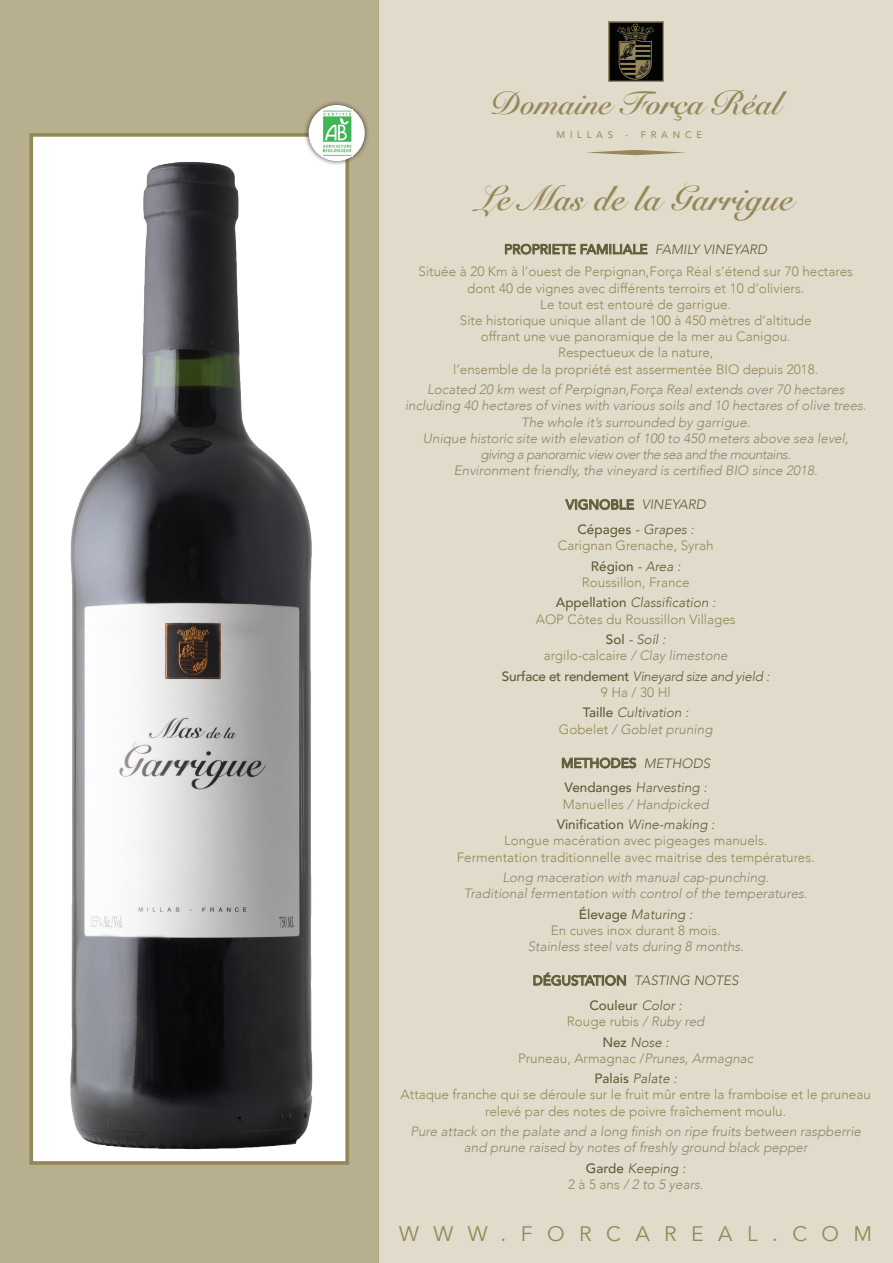
<style>
.page{position:relative;width:893px;height:1263px;background:#fff}
.page>*{position:absolute;margin:0;border:0;box-sizing:border-box;transform-origin:0 0}
.t1{font:700 34.5px "Snell Roundhand";letter-spacing:.01em;color:#958858}
.t2{font:700 32.4px "Snell Roundhand";color:#958858}
.t3{font:21px "Avenir";letter-spacing:.69em;color:#958858}
.t4{font:300 13.5px/16.2px "Avenir";color:#958858;text-align:center}
.t5{font:italic 300 13.5px/16.2px "Avenir";color:#8f876b;text-align:center}
.t6{font:italic 300 13.5px/16.2px "Avenir";color:#635c39}
.t7{font:500 13.5px "Avenir";color:#635c39}
.t8{font:italic 300 13.5px/16.2px "Avenir";letter-spacing:-.02em;color:#635c39;text-align:center}
.t9{font:italic 300 13.5px "Avenir";letter-spacing:-.04em;color:#8f876b}
.t10{font:9.6px "Avenir";letter-spacing:.5em;color:#958858}
.s1{font-size:31.8px}
.s2{font-weight:300;font-style:italic}
.s3{font-weight:500;color:#635c39}
.s4{font-style:italic;color:#635c39}
.s5{font-style:italic;color:#8f876b}
.s6{font-weight:500;font-style:normal}
.s7{font-style:normal;color:#958858}
.s8{font-weight:500;font-style:normal;color:#635c39}
.s9{color:#635c39}
.s10{color:#8f876b}
</style>
<div class="page">
<div style="left:378px;top:0;width:515px;height:1263px;background:#e1dbcb"></div>
<div style="left:0;top:0;width:378px;height:1263px;background:#b8af8f"></div>
<svg style="left:505px;top:244px;width:142px;height:10px"></svg>
<svg style="left:565px;top:499px;width:69px;height:11px"></svg>
<svg style="left:562px;top:758px;width:74px;height:10px"></svg>
<svg style="left:533px;top:973px;width:93px;height:13px"></svg>
<div style="left:29px;top:133px;width:320px;height:1032px;background:#fff;border:4px solid #958858"></div>
<img style="left:70px;top:162px;width:243px;height:988px">
<div style="left:304px;top:100px;width:65px;height:66px;background:#231f20;opacity:.75"></div>
<div style="left:309px;top:106px;width:55px;height:54px;background:#fff;border-radius:50%"></div>
<div style="left:309px;top:105px;width:56px;height:56px;border:1px solid #fff;border-radius:50%"></div>
<img style="left:321px;top:110px;width:31px;height:46px">
<img style="left:608px;top:21px;width:55px;height:60px">
<svg style="left:586px;top:150px;width:99px;height:5px"></svg>
<p class="t2" style="left:490px;top:76px;width:292px"><span class="s1">Domaine</span> Força Réal</p>
<p class="t10" style="left:557px;top:127px;width:58px">MILLAS</p>
<p class="t10" style="left:625px;top:127px;width:78px">- FRANCE</p>
<p class="t1" style="left:478px;top:169px;width:317px">Le Mas de la Garrigue</p>
<p class="t7" style="left:504px;top:237px;width:265px">PROPRIETE FAMILIALE <span class="s2">FAMILY VINEYARD</span></p>
<p class="t4" style="left:419px;top:264px;width:436px">Située à 20 Km à l’ouest de Perpignan,Força Réal s’étend sur 70 hectares</p>
<p class="t4" style="left:467px;top:280px;width:339px">dont 40 de vignes avec différents terroirs et 10 d’oliviers.</p>
<p class="t4" style="left:540px;top:296px;width:192px">Le tout est entouré de garrigue.</p>
<p class="t4" style="left:460px;top:312px;width:353px">Site historique unique allant de 100 à 450 mètres d’altitude</p>
<p class="t4" style="left:481px;top:328px;width:311px">offrant une vue panoramique de la mer au Canigou.</p>
<p class="t4" style="left:558px;top:345px;width:157px">Respectueux de la nature,</p>
<p class="t4" style="left:453px;top:361px;width:367px">l’ensemble de la propriété est assermentée BIO depuis 2018.</p>
<p class="t5" style="left:427px;top:381px;width:419px">Located 20 km west of Perpignan,Força Real extends over 70 hectares</p>
<p class="t5" style="left:405px;top:398px;width:463px">including 40 hectares of vines with various soils and 10 hectares of olive trees.</p>
<p class="t5" style="left:521px;top:414px;width:231px">The whole it’s surrounded by garrigue.</p>
<p class="t5" style="left:423px;top:430px;width:427px">Unique historic site with elevation of 100 to 450 meters above sea level,</p>
<p class="t9" style="left:480px;top:446px;width:312px">giving a panoramic view over the sea and the mountains.</p>
<p class="t5" style="left:454px;top:462px;width:365px">Environment friendly, the vineyard is certified BIO since 2018.</p>
<p class="t7" style="left:566px;top:493px;width:142px">VIGNOBLE <span class="s2">VINEYARD</span></p>
<p class="t4" style="left:558px;top:521px;width:157px"><span class="s3">Cépages</span> <span class="s4">- Grapes :<br></span>Carignan Grenache, Syrah</p>
<p class="t4" style="left:582px;top:558px;width:109px"><span class="s3">Région</span> <span class="s4">- Area :<br></span>Roussillon, France</p>
<p class="t4" style="left:536px;top:595px;width:201px"><span class="s3">Appellation</span> <span class="s4">Classification :<br></span>AOP Côtes du Roussillon Villages</p>
<p class="t4" style="left:544px;top:631px;width:186px"><span class="s3">Sol</span> <span class="s4">- Soil :<br></span>argilo-calcaire <span class="s5">/ Clay limestone</span></p>
<p class="t8" style="left:502px;top:668px;width:269px"><span class="s6">Surface et rendement</span> Vineyard size and yield :<br><span class="s7">9 Ha / 30 Hl</span></p>
<p class="t5" style="left:559px;top:705px;width:155px"><span class="s8">Taille</span> <span class="s9">Cultivation :<br></span><span class="s7">Gobelet</span> / Goblet pruning</p>
<p class="t7" style="left:561px;top:751px;width:150px">METHODES <span class="s2">METHODS</span></p>
<p class="t6" style="left:563px;top:780px;width:148px"><span class="s6">Vendanges</span> Harvesting :<br><span class="s7">Manuelles</span> <span class="s10">/ Handpicked</span></p>
<p class="t4" style="left:504px;top:816px;width:265px"><span class="s3">Vinification</span> <span class="s4">Wine-making :<br></span>Longue macération avec pigeages manuels.</p>
<p class="t4" style="left:457px;top:849px;width:359px">Fermentation traditionnelle avec maitrise des températures.</p>
<p class="t5" style="left:502px;top:869px;width:268px">Long maceration with manual cap-punching.</p>
<p class="t5" style="left:464px;top:885px;width:345px">Traditional fermentation with control of the temperatures.</p>
<p class="t6" style="left:579px;top:906px;width:115px"><span class="s6">Élevage</span> Maturing :</p>
<p class="t4" style="left:551px;top:922px;width:172px">En cuves inox durant 8 mois.</p>
<p class="t5" style="left:528px;top:938px;width:218px">Stainless steel vats during 8 months.</p>
<p class="t6" style="left:533px;top:972px;width:207px"><span class="s6">DÉGUSTATION</span> TASTING NOTES</p>
<p class="t4" style="left:567px;top:997px;width:139px"><span class="s3">Couleur</span> <span class="s4">Color :<br></span>Rouge rubis <span class="s5">/ Ruby red</span></p>
<p class="t4" style="left:518px;top:1034px;width:237px"><span class="s3">Nez</span> <span class="s4">Nose :<br></span>Pruneau, Armagnac /<span class="s5">Prunes, Armagnac</span></p>
<p class="t4" style="left:401px;top:1070px;width:472px"><span class="s3">Palais</span> <span class="s4">Palate :<br></span>Attaque franche qui se déroule sur le fruit mûr entre la framboise et le pruneau</p>
<p class="t4" style="left:485px;top:1103px;width:303px">relevé par des notes de poivre fraîchement moulu.</p>
<p class="t5" style="left:410px;top:1123px;width:452px">Pure attack on the palate and a long finish on ripe fruits between raspberrie and prune raised by notes of freshly ground black pepper</p>
<p class="t5" style="left:568px;top:1160px;width:137px"><span class="s8">Garde</span> <span class="s9">Keeping :<br></span><span class="s7">2 à 5 ans</span> / 2 to 5 years.</p>
<p class="t3" style="left:399px;top:1221px;width:475px">WWW.FORCAREAL.COM</p>
</div>
